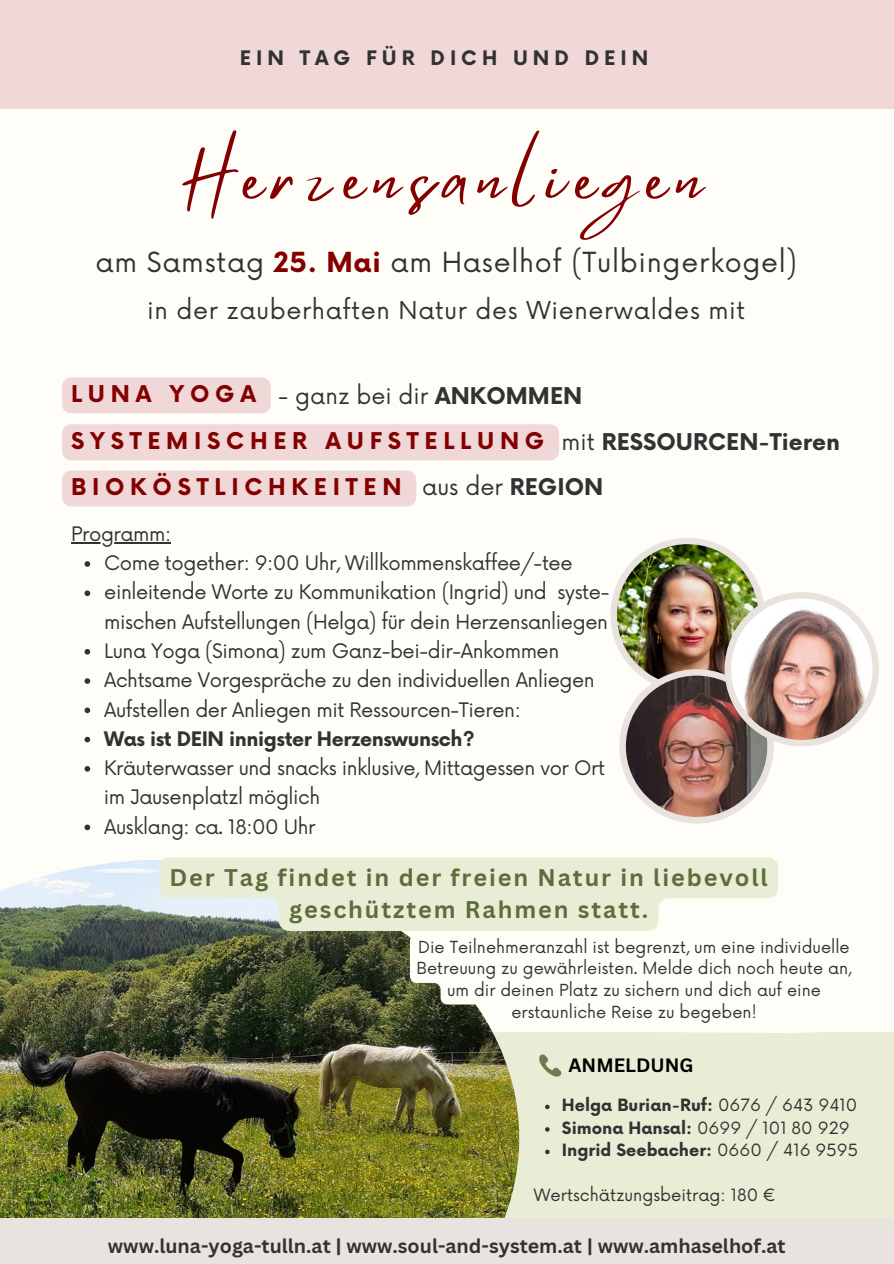
<style>
.page{position:relative;width:894px;height:1264px;background:#fff}
.page>*{position:absolute;margin:0;border:0;box-sizing:border-box;transform-origin:0 0}
.t1{font:67.5px "Mistrully";letter-spacing:.135em;color:#840000}
.t2{font:27px "Now";letter-spacing:.025em;color:#323232}
.t3{font:24px "Now";letter-spacing:.025em;color:#323232}
.t4{font:700 23.4px/32.7px "Canva Sans";letter-spacing:.08em;color:#5d6d3c;text-align:center}
.t5{font:700 22.5px "Now";letter-spacing:.255em;color:#840000}
.t6{font:22.5px "Now";color:#323232}
.t7{font:700 22.5px "Now";color:#323232}
.t8{font:19.5px/29.2px "Now";letter-spacing:-.02em;color:#323232}
.t9{font:700 19.5px "Canva Sans";color:#323232}
.t10{font:700 19.5px "Now";letter-spacing:-.02em;color:#323232}
.t11{font:700 19.5px "Now";letter-spacing:.255em;color:#323232}
.t12{font:700 18.75px "Canva Sans";color:#000}
.t13{font:700 16.5px "Now";color:#323232}
.t14{font:16.5px "Now";color:#323232}
.t15{font:16.2px/21.6px "Now";color:#323232;text-align:center}
.s1{font-weight:700;color:#840000}
.s2{font-weight:700}
.s3{font-weight:400}
</style>
<div class="page">
<div style="left:0;top:0;width:893px;height:1263px;background:#fffdf8"></div>
<div style="left:0;top:1031px;width:893px;height:232px;background:#e9edd5"></div>
<div style="left:610px;top:537px;width:154px;height:155px;background:#e8e3df;border-radius:50%"></div>
<img style="left:616px;top:544px;width:142px;height:141px;border-radius:50%">
<img style="left:0;top:860px;width:519px;height:358px">
<svg style="left:539px;top:1054px;width:22px;height:23px"></svg>
<div style="left:619px;top:669px;width:154px;height:154px;background:#e8e3df;border-radius:50%"></div>
<img style="left:625px;top:675px;width:142px;height:142px;border-radius:50%">
<div style="left:724px;top:592px;width:154px;height:154px;background:#e8e3df;border-radius:50%"></div>
<img style="left:731px;top:598px;width:141px;height:142px;border-radius:50%">
<div style="left:0;top:0;width:893px;height:108px;background:#f0d8d8"></div>
<hr style="left:71px;top:542px;width:100px;height:1px;background:#323232">
<svg style="left:84px;top:561px;width:6px;height:6px"></svg>
<svg style="left:84px;top:590px;width:6px;height:6px"></svg>
<svg style="left:84px;top:649px;width:6px;height:5px"></svg>
<svg style="left:84px;top:678px;width:6px;height:6px"></svg>
<svg style="left:84px;top:707px;width:6px;height:6px"></svg>
<svg style="left:84px;top:736px;width:6px;height:6px"></svg>
<svg style="left:84px;top:766px;width:6px;height:5px"></svg>
<svg style="left:84px;top:824px;width:6px;height:6px"></svg>
<div style="left:0;top:1218px;width:893px;height:45px;background:#e8e3df"></div>
<svg style="left:545px;top:1104px;width:4px;height:5px"></svg>
<svg style="left:545px;top:1127px;width:4px;height:4px"></svg>
<svg style="left:545px;top:1149px;width:4px;height:5px"></svg>
<div style="left:62px;top:377px;width:209px;height:36px;background:#f0d8d8;border-radius:9px"></div>
<div style="left:62px;top:424px;width:497px;height:36px;background:#f0d8d8;border-radius:9px"></div>
<div style="left:62px;top:470px;width:354px;height:36px;background:#f0d8d8;border-radius:9px"></div>
<svg style="left:159px;top:857px;width:619px;height:169px"></svg>
<p class="t11" style="left:240px;top:48px;width:410px">EIN TAG FÜR DICH UND DEIN</p>
<h1 class="t1" style="left:181px;top:124px;width:523px">Herzensanliegen</h1>
<h2 class="t2" style="left:96px;top:247px;width:702px">am Samstag <span class="s1">25. Mai</span> am Haselhof (Tulbingerkogel)</h2>
<p class="t3" style="left:147px;top:296px;width:599px">in der zauberhaften Natur des Wienerwaldes mit</p>
<p class="t5" style="left:71px;top:382px;width:186px">LUNA YOGA</p>
<p class="t6" style="left:278px;top:383px;width:305px">- ganz bei dir <span class="s2">ANKOMMEN</span></p>
<p class="t5" style="left:71px;top:429px;width:474px">SYSTEMISCHER AUFSTELLUNG</p>
<h4 class="t7" style="left:561px;top:430px;width:280px"><span class="s3">mit</span> RESSOURCEN-Tieren</h4>
<p class="t5" style="left:71px;top:475px;width:332px">BIOKÖSTLICHKEITEN</p>
<p class="t6" style="left:422px;top:474px;width:182px">aus der <span class="s2">REGION</span></p>
<h3 class="t8" style="left:71px;top:520px;width:102px">Programm:</h3>
<h1 class="t8" style="left:104px;top:549px;width:470px">Come together: 9:00 Uhr, Willkommenskaffee/-tee</h1>
<h3 class="t8" style="left:104px;top:579px;width:506px">einleitende Worte zu Kommunikation (Ingrid) und syste&shy;mischen Aufstellungen (Helga) für dein Herzensanliegen</h3>
<h6 class="t8" style="left:104px;top:637px;width:456px">Luna Yoga (Simona) zum Ganz-bei-dir-Ankommen</h6>
<p class="t8" style="left:104px;top:666px;width:492px">Achtsame Vorgespräche zu den individuellen Anliegen</p>
<p class="t8" style="left:104px;top:696px;width:418px">Aufstellen der Anliegen mit Ressourcen-Tieren:</p>
<p class="t10" style="left:104px;top:728px;width:372px">Was ist DEIN innigster Herzenswunsch?</p>
<p class="t8" style="left:104px;top:754px;width:502px">Kräuterwasser und snacks inklusive, Mittagessen vor Ort</p>
<p class="t8" style="left:104px;top:783px;width:218px">im Jausenplatzl möglich</p>
<p class="t8" style="left:104px;top:813px;width:213px">Ausklang: ca. 18:00 Uhr</p>
<p class="t4" style="left:169px;top:860px;width:599px">Der Tag findet in der freien Natur in liebevoll geschütztem Rahmen statt.</p>
<h2 class="t15" style="left:416px;top:936px;width:436px">Die Teilnehmeranzahl ist begrenzt, um eine individuelle Betreuung zu gewährleisten. Melde dich noch heute an, um dir deinen Platz zu sichern und dich auf eine erstaunliche Reise zu begeben!</h2>
<p class="t12" style="left:568px;top:1051px;width:126px">ANMELDUNG</p>
<h6 class="t13" style="left:561px;top:1096px;width:297px">Helga Burian-Ruf: <span class="s3">0676 / 643 9410</span></h6>
<p class="t13" style="left:561px;top:1119px;width:289px">Simona Hansal: <span class="s3">0699 / 101 80 929</span></p>
<p class="t13" style="left:561px;top:1141px;width:298px">Ingrid Seebacher: <span class="s3">0660 / 416 9595</span></p>
<p class="t14" style="left:533px;top:1186px;width:244px">Wertschätzungsbeitrag: 180 €</p>
<p class="t9" style="left:108px;top:1231px;width:679px">www.luna-yoga-tulln.at | www.soul-and-system.at | www.amhaselhof.at</p>
</div>
